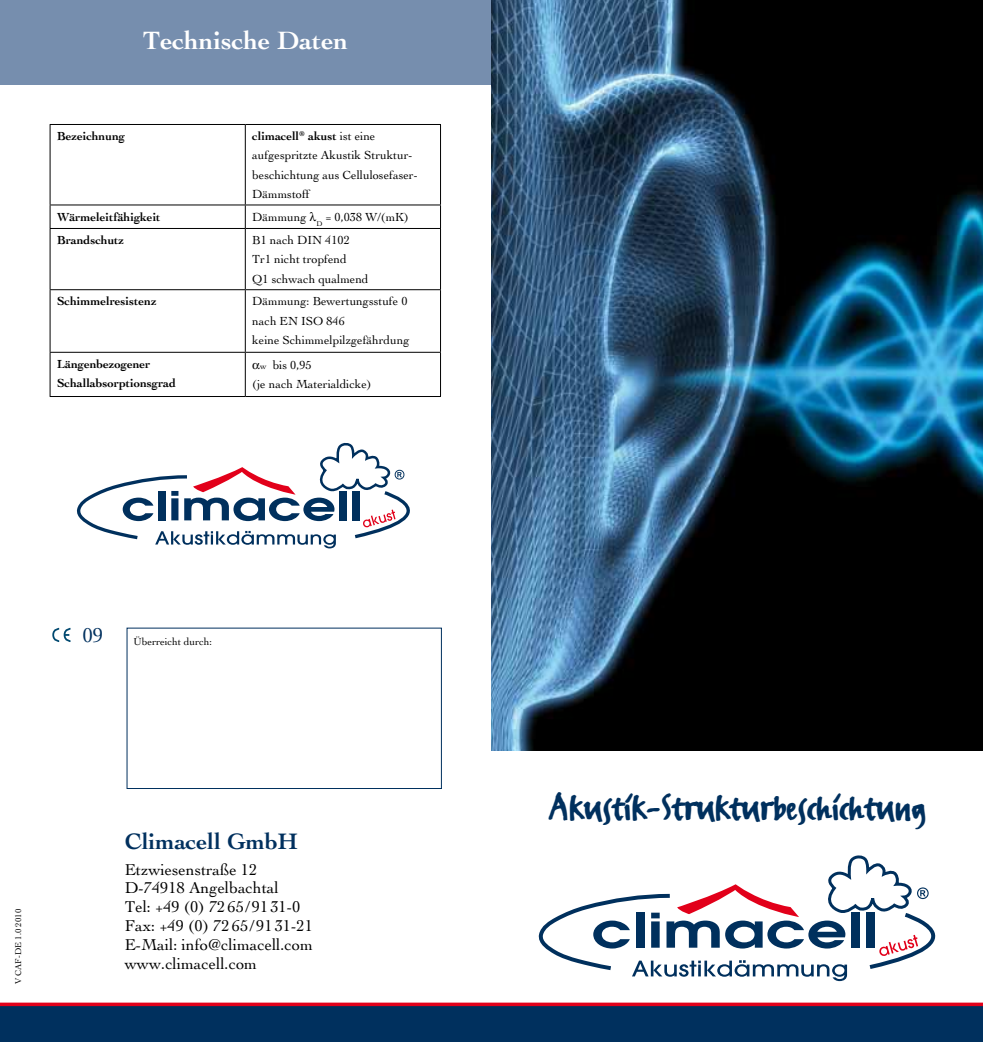
<style>
.page{position:relative;width:983px;height:1042px;background:#fff}
.page>*{position:absolute;margin:0;border:0;box-sizing:border-box;transform-origin:0 0}
.t1{font:43.75px "FF Erikrighthand";color:#00305e}
.t2{font:700 26.25px "Cochin";color:#fff}
.t3{font:700 23.45px "Cochin";color:#00305e}
.t4{font:21px "Cochin";color:#00305e}
.t5{font:16.45px/18.7px "Cochin";color:#000}
.t6{font:12.25px/19.2px "Cochin";color:#000}
.t7{font:700 12.25px/19.2px "Cochin";color:#000}
.t8{font:10.5px "Cochin";color:#000}
.t9{font:8.75px "Cochin";color:#000}
.s1{font-weight:700}
.s2{font-size:8.75px}
</style>
<div class="page">
<div style="left:0;top:1003px;width:982px;height:39px;background:#00305e"></div>
<svg style="left:0;top:1002px;width:982px;height:4px;fill:#e2001a"></svg>
<div style="left:126px;top:628px;width:315px;height:161px;background:#fff;border:1px solid #00305e"></div>
<svg style="left:52px;top:627px;width:19px;height:15px"></svg>
<div style="left:0;top:0;width:491px;height:84px;background:#768eae"></div>
<img style="left:491px;top:0;width:491px;height:750px">
<svg style="left:538px;top:855px;width:398px;height:126px"></svg>
<hr style="left:50px;top:124px;width:195px;height:1px;background:#000">
<hr style="left:50px;top:125px;width:1px;height:79px;background:#000">
<hr style="left:245px;top:124px;width:196px;height:1px;background:#000">
<hr style="left:245px;top:125px;width:1px;height:79px;background:#000">
<hr style="left:440px;top:125px;width:1px;height:79px;background:#000">
<hr style="left:50px;top:204px;width:195px;height:1px;background:#000">
<svg style="left:50px;top:205px;width:1px;height:23px"></svg>
<hr style="left:245px;top:204px;width:196px;height:1px;background:#000">
<svg style="left:245px;top:205px;width:1px;height:23px"></svg>
<svg style="left:440px;top:205px;width:1px;height:23px"></svg>
<hr style="left:50px;top:228px;width:195px;height:1px;background:#000">
<hr style="left:50px;top:229px;width:1px;height:60px;background:#000">
<hr style="left:245px;top:228px;width:196px;height:1px;background:#000">
<hr style="left:245px;top:229px;width:1px;height:60px;background:#000">
<hr style="left:440px;top:229px;width:1px;height:60px;background:#000">
<hr style="left:50px;top:289px;width:195px;height:1px;background:#000">
<hr style="left:50px;top:290px;width:1px;height:62px;background:#000">
<hr style="left:245px;top:289px;width:196px;height:1px;background:#000">
<hr style="left:245px;top:290px;width:1px;height:62px;background:#000">
<hr style="left:440px;top:290px;width:1px;height:62px;background:#000">
<hr style="left:50px;top:352px;width:195px;height:1px;background:#000">
<hr style="left:50px;top:353px;width:1px;height:43px;background:#000">
<hr style="left:245px;top:352px;width:196px;height:1px;background:#000">
<hr style="left:245px;top:353px;width:1px;height:43px;background:#000">
<hr style="left:440px;top:353px;width:1px;height:43px;background:#000">
<hr style="left:50px;top:396px;width:195px;height:1px;background:#000">
<hr style="left:245px;top:396px;width:196px;height:1px;background:#000">
<svg style="left:76px;top:442px;width:334px;height:106px"></svg>
<h2 class="t2" style="left:143px;top:25px;width:206px">Technische Daten</h2>
<p class="t7" style="left:57px;top:126px;width:69px">Bezeichnung</p>
<p class="t6" style="left:252px;top:127px;width:167px"><span class="s1">climacell</span><sup>®</sup> <span class="s1">akust</span> ist eine aufgespritzte Akustik Struktur&shy;beschichtung aus Cellulosefaser-<br>Dämmstoff</p>
<p class="t7" style="left:57px;top:207px;width:105px">Wärmeleitfähigkeit</p>
<p class="t6" style="left:252px;top:208px;width:158px">Dämmung <sub>D</sub> = 0,038 W/(mK)</p>
<p class="t7" style="left:57px;top:230px;width:69px">Brandschutz</p>
<p class="t6" style="left:252px;top:231px;width:118px">B1 nach DIN 4102<br>Tr1 nicht tropfend<br>Q1 schwach qualmend</p>
<p class="t7" style="left:57px;top:292px;width:101px">Schimmelresistenz</p>
<p class="t6" style="left:252px;top:292px;width:159px">Dämmung: Bewertungsstufe 0 nach EN ISO 846<br>keine Schimmelpilzgefährdung</p>
<p class="t7" style="left:57px;top:354px;width:120px">Längenbezogener<br>Schallabsorptionsgrad</p>
<p class="t6" style="left:252px;top:355px;width:121px;text-indent:8px"><span class="s2">w</span> bis 0,95<br>(je nach Materialdicke)</p>
<h3 class="t4" style="left:82px;top:623px;width:22px">09</h3>
<p class="t8" style="left:133px;top:635px;width:80px">Überreicht durch:</p>
<p class="t9" style="left:13px;top:984px;width:77px;rotate:-90deg">V CAF-DE 1.0 2010</p>
<h3 class="t3" style="left:125px;top:828px;width:174px">Climacell GmbH</h3>
<h3 class="t5" style="left:125px;top:860px;width:190px">Etzwiesenstraße 12<br>D-74918 Angelbachtal<br>Tel: +49 (0) 72 65/91 31-0<br>Fax: +49 (0) 72 65/91 31-21<br>E-Mail: info@climacell.com www.climacell.com</h3>
<h1 class="t1" style="left:548px;top:781px;width:379px">Akustik-Strukturbeschichtung</h1>
</div>
